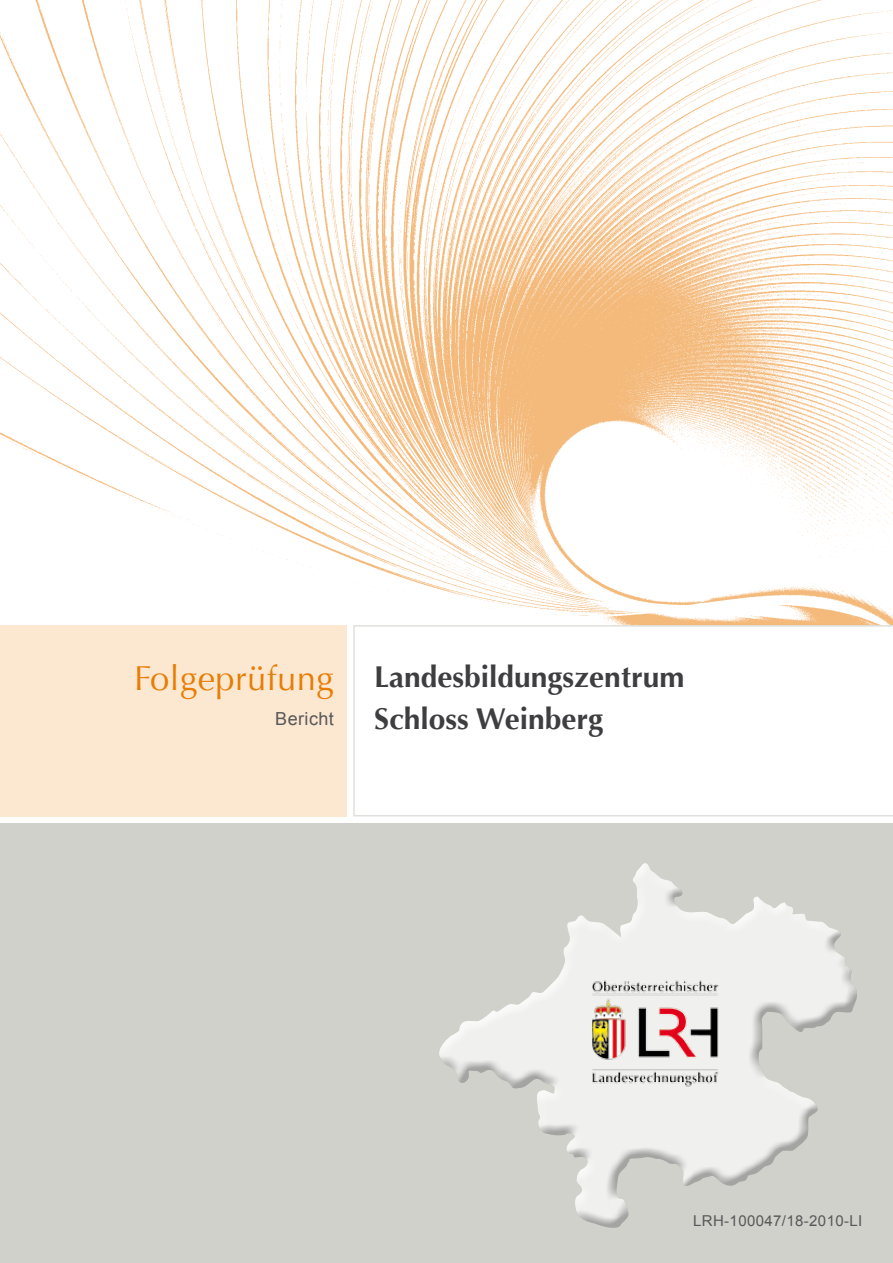
<style>
.page{position:relative;width:893px;height:1263px;background:#fff}
.page>*{position:absolute;margin:0;border:0;box-sizing:border-box;transform-origin:0 0}
.t1{font:34.5px "Optima";letter-spacing:.015em;color:#e77d04}
.t2{font:700 30px/42px "Optima";color:#3e3d40}
.t3{font:18px "Arial";letter-spacing:.025em;color:#58585a}
.t4{font:15px "Arial";letter-spacing:.025em;color:#58585a}
</style>
<div class="page">
<img style="left:0;top:0;width:893px;height:625px">
<svg style="left:353px;top:625px;width:540px;height:191px"></svg>
<div style="left:0;top:824px;width:893px;height:439px;background:#d0d1cb"></div>
<div style="left:0;top:625px;width:347px;height:191px;background:#fce7d0"></div>
<div style="left:439px;top:883px;width:418px;height:345px;background:#000;opacity:.32"></div>
<img style="left:567px;top:949px;width:206px;height:157px">
<p class="t1" style="left:134px;top:659px;width:201px">Folgeprüfung</p>
<p class="t3" style="left:275px;top:707px;width:60px">Bericht</p>
<p class="t2" style="left:374px;top:657px;width:312px">Landesbildungszentrum<br>Schloss Weinberg</p>
<p class="t4" style="left:693px;top:1211px;width:171px">LRH-100047/18-2010-LI</p>
</div>
